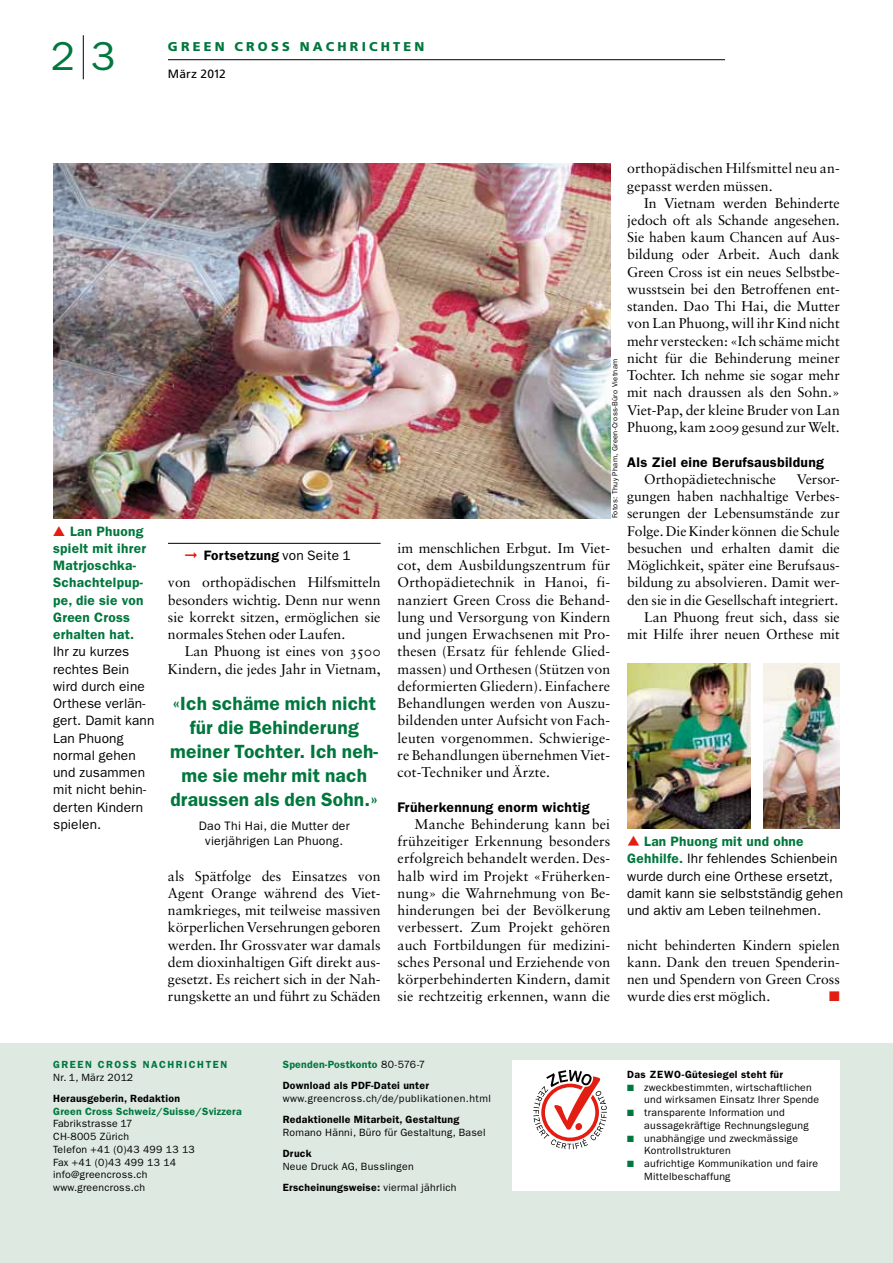
<style>
.page{position:relative;width:893px;height:1263px;background:#fff}
.page>*{position:absolute;margin:0;border:0;box-sizing:border-box;transform-origin:0 0}
.t1{font:40.5px "ITC Franklin Gothic Std";color:#00773d}
.t2{font:600 19.2px/24px "ITC Franklin Gothic Std";letter-spacing:.01em;color:#00773d;text-align:center}
.t3{font:14.1px/17.2px "Sabon";color:#000;text-align:justify}
.t4{font:13.95px/17.2px "Sabon";color:#000;text-align:right}
.t5{font:600 13.95px "ITC Franklin Gothic Std";letter-spacing:.02em;color:#000}
.t6{font:13.95px "Zapf Dingbats ITC";color:#e41d13}
.t7{font:13.65px/17.2px "ITC Franklin Gothic Std";letter-spacing:.01em;color:#000}
.t8{font:600 13.65px/17.2px "ITC Franklin Gothic Std";letter-spacing:.02em;color:#00773d}
.t9{font:600 13.65px "ITC Franklin Gothic Std";letter-spacing:.02em;color:#000}
.t10{font:900 12.75px "Frutiger";letter-spacing:.25em;color:#00773d}
.t11{font:12.3px/15px "ITC Franklin Gothic Std";letter-spacing:.025em;color:#000;text-align:center}
.t12{font:12px "Frutiger";letter-spacing:.015em;color:#000}
.t13{font:10.5px/12.8px "ITC Franklin Gothic Std";letter-spacing:.025em;color:#000}
.t14{font:600 10.5px/21.3px "ITC Franklin Gothic Std";letter-spacing:.025em;color:#000}
.t15{font:600 10.5px "ITC Franklin Gothic Std";letter-spacing:.025em;color:#00773d}
.t16{font:600 10.35px "ITC Franklin Gothic Std";color:#00773d}
.t17{font:7.5px "ITC Franklin Gothic Std";letter-spacing:.04em;color:#000}
.s1{color:#e41d13}
.s2{font-weight:400}
.s3{font-family:"Sabon Roman SC"}
.s4{font-size:13.95px}
.s5{font-weight:600;color:#00773d}
.s6{font-size:14.1px}
.s7{color:#00773d}
.s8{font-weight:600}
</style>
<div class="page">
<hr style="left:168px;top:543px;width:213px;height:1px;background:#000">
<div style="left:0;top:1043px;width:893px;height:220px;background:#dde9e1"></div>
<div style="left:512px;top:1060px;width:328px;height:131px;background:#fff"></div>
<svg style="left:533px;top:1070px;width:74px;height:79px"></svg>
<hr style="left:83px;top:35px;width:1px;height:44px;background:#000">
<hr style="left:168px;top:59px;width:557px;height:1px;background:#000">
<img style="left:53px;top:163px;width:557px;height:355px">
<img style="left:763px;top:664px;width:77px;height:165px">
<img style="left:627px;top:664px;width:123px;height:165px">
<h1 class="t1" style="left:51px;top:33px;width:66px">2 3</h1>
<p class="t10" style="left:168px;top:39px;width:113px">GREEN CROSS</p>
<p class="t10" style="left:300px;top:39px;width:126px">N A C HRIC HTEN</p>
<p class="t12" style="left:168px;top:67px;width:59px">März 2012</p>
<p class="t8" style="left:53px;top:522px;width:95px"><span class="s1">▲</span> Lan Phuong spielt mit ihrer<br>Matrjoschka-<br>Schachtelpup&shy;pe, die sie von<br>Green Cross erhalten hat.</p>
<p class="t7" style="left:53px;top:643px;width:103px">Ihr zu kurzes rechtes Bein wird durch eine<br>Orthese verlän&shy;gert. Damit kann<br>Lan Phuong normal gehen und zusammen mit nicht behin&shy;derten Kindern spielen.</p>
<p class="t9" style="left:185px;top:547px;width:167px"><span class="s1">➞</span> Fortsetzung <span class="s2">von Seite 1</span></p>
<p class="t3" style="left:168px;top:574px;width:214px">von orthopädischen Hilfsmitteln besonders wichtig. Denn nur wenn sie korrekt sitzen, ermöglichen sie normales Stehen oder Laufen.</p>
<p class="t3" style="left:168px;top:643px;width:214px;text-align:right">Lan Phuong ist eines von <span class="s3">3500<br></span>Kindern, die jedes Jahr in Vietnam,</p>
<h2 class="t2" style="left:170px;top:692px;width:209px">«Ich schäme mich nicht für die Behinderung meiner Tochter. Ich neh&shy;me sie mehr mit nach draussen als den Sohn.»</h2>
<p class="t11" style="left:199px;top:819px;width:153px">Dao Thi Hai, die Mutter der vierjährigen Lan Phuong.</p>
<p class="t3" style="left:168px;top:867px;width:214px">als Spätfolge des Einsatzes von Agent Orange während des Viet&shy;namkrieges, mit teilweise massiven körperlichen Versehrungen geboren werden. Ihr Grossvater war damals dem dioxinhaltigen Gift direkt aus&shy;gesetzt. Es reichert sich in der Nah&shy;rungskette an und führt zu Schäden</p>
<p class="t17" style="left:611px;top:518px;width:161px;rotate:-90deg">Fotos: Thuy Pham, Green-Cross-Büro Vietnam</p>
<p class="t3" style="left:398px;top:539px;width:214px">im menschlichen Erbgut. Im Viet&shy;cot, dem Ausbildungszentrum für Orthopädietechnik in Hanoi, fi&shy;nanziert Green Cross die Behand&shy;lung und Versorgung von Kindern und jungen Erwachsenen mit Pro&shy;thesen (Ersatz für fehlende Glied&shy;massen) und Orthesen (Stützen von deformierten Gliedern). Einfachere Behandlungen werden von Auszu&shy;bildenden unter Aufsicht von Fach&shy;leuten vorgenommen. Schwierige&shy;re Behandlungen übernehmen Viet&shy;cot-Techniker und Ärzte.</p>
<p class="t5" style="left:398px;top:799px;width:194px">Früherkennung enorm wichtig</p>
<p class="t3" style="left:398px;top:815px;width:214px;text-indent:17px">Manche Behinderung kann bei frühzeitiger Erkennung besonders erfolgreich behandelt werden. Des&shy;halb wird im Projekt «Früherken&shy;nung» die Wahrnehmung von Be&shy;hinderungen bei der Bevölkerung verbessert. Zum Projekt gehören auch Fortbildungen für medizini&shy;sches Personal und Erziehende von körperbehinderten Kindern, damit sie rechtzeitig erkennen, wann die</p>
<p class="t3" style="left:627px;top:160px;width:214px">orthopädischen Hilfsmittel neu an&shy;gepasst werden müssen.</p>
<p class="t3" style="left:627px;top:194px;width:214px;text-indent:17px">In Vietnam werden Behinderte jedoch oft als Schande angesehen.<br>Sie haben kaum Chancen auf Aus&shy;bildung oder Arbeit. Auch dank Green Cross ist ein neues Selbstbe&shy;wusstsein bei den Betroffenen ent&shy;standen. Dao Thi Hai, die Mutter von Lan Phuong, will ihr Kind nicht mehr verstecken: «Ich schäme micht nicht für die Behinderung meiner Tochter. Ich nehme sie sogar mehr mit nach draussen als den Sohn.» Viet-Pap, der kleine Bruder von Lan Phuong, kam <span class="s3">2009</span> gesund zur Welt<span class="s4">.</span></p>
<p class="t5" style="left:627px;top:454px;width:198px">Als Ziel eine Berufsausbildung</p>
<p class="t4" style="left:644px;top:470px;width:133px">Orthopädietechnische</p>
<p class="t4" style="left:627px;top:470px;width:214px">Versor-<br>gungen haben nachhaltige Verbes&shy;serungen der Lebensumstände zur<br>Folge. Die Kinder können die Schule besuchen und erhalten damit die<br>Möglichkeit, später eine Berufsaus&shy;bildung zu absolvieren. Damit wer&shy;den sie in die Gesellschaft integriert.<br>Lan Phuong freut sich, dass sie mit Hilfe ihrer neuen Orthese mit</p>
<p class="t7" style="left:627px;top:833px;width:217px;text-indent:17px"><span class="s5">Lan Phuong mit und ohne<br>Gehhilfe.</span> Ihr fehlendes Schienbein wurde durch eine Orthese ersetzt, damit kann sie selbstständig gehen und aktiv am Leben teilnehmen.</p>
<p class="t4" style="left:627px;top:936px;width:214px;text-align:justify">nicht behinderten Kindern spielen kann. Dank den treuen Spenderin&shy;nen und Spendern von Green Cross wurde dies erst möglich<span class="s6">.</span></p>
<p class="t6" style="left:829px;top:990px;width:12px">■</p>
<p class="t16" style="left:53px;top:1058px;width:70px">Green Cross</p>
<p class="t16" style="left:143px;top:1058px;width:9px">Nac</p>
<p class="t16" style="left:167px;top:1058px;width:61px">hrichten</p>
<p class="t13" style="left:53px;top:1071px;width:81px">Nr. 1, März 2012</p>
<p class="t14" style="left:53px;top:1087px;width:128px">Herausgeberin, Redaktion</p>
<p class="t15" style="left:53px;top:1105px;width:190px">Green Cross Schweiz/Suisse/Svizzera</p>
<p class="t13" style="left:53px;top:1117px;width:143px">Fabrikstrasse 17<br>CH-8005 Zürich<br>Telefon +41 (0)43 499 13 13<br>Fax +41 (0)43 499 13 14 info@greencross.ch www.greencross.ch</p>
<p class="t14" style="left:283px;top:1053px;width:148px"><span class="s7">Spenden-Postkonto</span> <span class="s2">80-576-7<br></span>Download als PDF-Datei unter</p>
<p class="t13" style="left:283px;top:1092px;width:210px">www.greencross.ch/de/publikationen.html</p>
<p class="t14" style="left:283px;top:1109px;width:178px">Redaktionelle Mitarbeit, Gestaltung</p>
<p class="t13" style="left:283px;top:1126px;width:204px">Romano Hänni, Büro für Gestaltung, Basel</p>
<p class="t14" style="left:283px;top:1143px;width:30px">Druck</p>
<p class="t13" style="left:283px;top:1156px;width:175px;line-height:21.3px">Neue Druck AG, Busslingen<br><span class="s8">Erscheinungsweise:</span> viermal jährlich</p>
<p class="t14" style="left:627px;top:1063px;width:157px">Das ZEWO-Gütesiegel steht für</p>
<p class="t13" style="left:644px;top:1081px;width:176px;text-indent:-17px"><span class="s7">■</span> zweckbestimmten, wirtschaftlichen und wirksamen Einsatz Ihrer Spende</p>
<p class="t13" style="left:644px;top:1106px;width:166px;text-indent:-17px"><span class="s7">■</span> transparente Information und aussagekräftige Rechnungslegung</p>
<p class="t13" style="left:644px;top:1132px;width:155px;text-indent:-17px"><span class="s7">■</span> unabhängige und zweckmässige<br>Kontrollstrukturen</p>
<p class="t13" style="left:644px;top:1157px;width:175px;text-indent:-17px"><span class="s7">■</span> aufrichtige Kommunikation und faire<br>Mittelbeschaffung</p>
</div>
